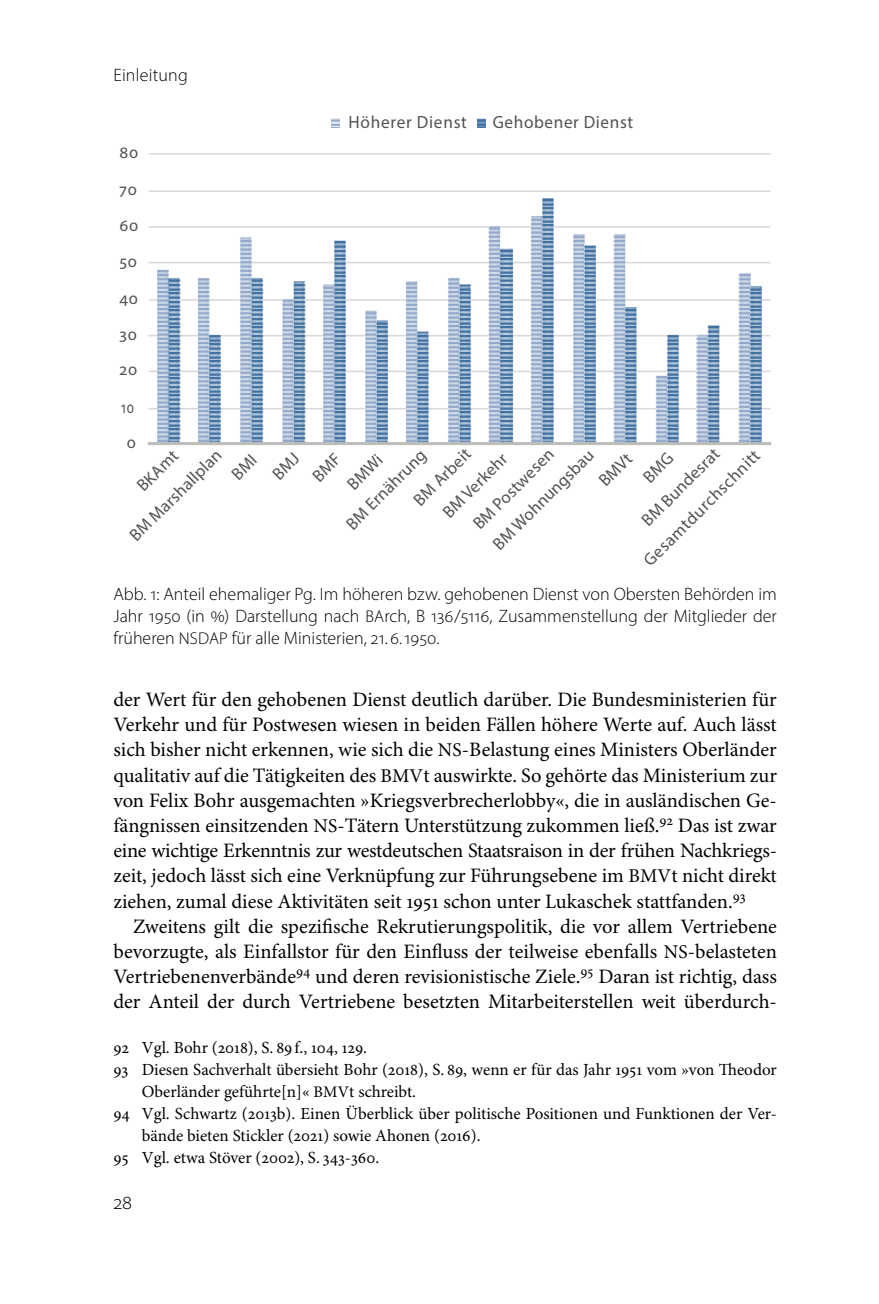
<style>
.page{position:relative;width:879px;height:1304px;background:#fff}
.page>*{position:absolute;margin:0;border:0;box-sizing:border-box;transform-origin:0 0}
.Bildunterschrift{font:20.4px/25.2px "Minion Pro";letter-spacing:-.005em;color:#000;text-align:justify}
.Einzug{font:20.4px/25.2px "Minion Pro";color:#000;text-align:justify}
.t1{font:300 20.4px "Myriad Pro";color:#000}
.Bildunterschrift-2{font:300 18px/22px "Myriad Pro";color:#000;text-align:justify}
.t2{font:17.8px "Myriad Pro";letter-spacing:.035em;color:#515251}
.t3{font:17.6px "Myriad Pro";letter-spacing:.045em;color:#515251}
.t4{font:17.2px "Myriad Pro";letter-spacing:.05em;color:#515251}
.t5{font:17.2px "Myriad Pro";letter-spacing:.05em;color:#515251;scale:.8 1}
.Fußnoten_10-99{font:17px/22px "Minion Pro";color:#000}
.s1{font-size:17.2px}
.s2{font-size:19.4px}
.s3{font-size:16.2px}
</style>
<div class="page">
<hr style="left:149px;top:408px;width:621px;height:1px;background:#d9d9d7">
<hr style="left:149px;top:371px;width:621px;height:1px;background:#d9d9d7">
<hr style="left:149px;top:335px;width:621px;height:1px;background:#d9d9d7">
<hr style="left:149px;top:299px;width:621px;height:2px;background:#d9d9d7">
<hr style="left:149px;top:262px;width:621px;height:1px;background:#d9d9d7">
<hr style="left:149px;top:226px;width:621px;height:2px;background:#d9d9d7">
<hr style="left:149px;top:190px;width:621px;height:2px;background:#d9d9d7">
<hr style="left:149px;top:153px;width:621px;height:2px;background:#d9d9d7">
<img style="left:157px;top:227px;width:12px;height:215px">
<img style="left:169px;top:199px;width:592px;height:243px">
<hr style="left:148px;top:442px;width:623px;height:3px;background:#bdbdbb">
<svg style="left:331px;top:119px;width:8px;height:8px"></svg>
<div style="left:477px;top:119px;width:8px;height:8px;background:#5782ad"></div>
<svg style="left:477px;top:120px;width:8px;height:8px"></svg>
<p class="Bildunterschrift-2" style="left:113px;top:64px;width:76px">Einleitung</p>
<p class="t4" style="left:119px;top:142px;width:20px">80</p>
<p class="t4" style="left:119px;top:179px;width:19px">70</p>
<p class="t4" style="left:119px;top:215px;width:20px">60</p>
<p class="t4" style="left:119px;top:250px;width:19px">50</p>
<p class="t4" style="left:119px;top:288px;width:20px">40</p>
<p class="t4" style="left:119px;top:323px;width:19px">30</p>
<p class="t4" style="left:119px;top:359px;width:19px">20</p>
<p class="t5" style="left:121px;top:396px;width:18px">10</p>
<p class="t3" style="left:348px;top:111px;width:120px">Höherer Dienst</p>
<p class="t2" style="left:493px;top:111px;width:142px">Gehobener Dienst</p>
<p class="t4" style="left:127px;top:432px;width:11px">0</p>
<p class="t4" style="left:488px;top:540px;width:136px;rotate:-45deg">BM Wohnungsbau</p>
<p class="t4" style="left:594px;top:476px;width:41px;rotate:-45deg">BMVt</p>
<p class="t4" style="left:637px;top:516px;width:104px;rotate:-45deg">BM Bundesrat</p>
<p class="t4" style="left:409px;top:495px;width:74px;rotate:-45deg">BM Arbeit</p>
<p class="t4" style="left:639px;top:556px;width:158px;rotate:-45deg">Gesamtdurchschnitt</p>
<p class="t4" style="left:132px;top:481px;width:52px;rotate:-45deg">BKAmt</p>
<p class="t4" style="left:468px;top:519px;width:108px;rotate:-45deg">BM Postwesen</p>
<p class="t4" style="left:125px;top:531px;width:124px;rotate:-45deg">BM Marshallplan</p>
<p class="t4" style="left:343px;top:479px;width:44px;rotate:-45deg">BMWi</p>
<p class="t4" style="left:341px;top:519px;width:107px;rotate:-45deg">BM Ernährung</p>
<p class="t4" style="left:438px;top:508px;width:85px;rotate:-45deg">BM Verkehr</p>
<p class="Bildunterschrift-2" style="left:113px;top:583px;width:665px">Abb. 1: Anteil ehemaliger Pg. Im höheren bzw. gehobenen Dienst von Obersten Behörden im Jahr 1950 (in %) Darstellung nach <span class="s1">BA</span>rch, B 136/5116, Zusammenstellung der Mitglieder der früheren <span class="s1">NSDAP</span> für alle Ministerien, 21.6.1950.</p>
<p class="Bildunterschrift" style="left:113px;top:688px;width:665px">der Wert für den gehobenen Dienst deutlich darüber. Die Bundesministerien für Verkehr und für Postwesen wiesen in beiden Fällen höhere Werte auf. Auch lässt sich bisher nicht erkennen, wie sich die <span class="s2">NS</span>-Belastung eines Ministers Oberländer qualitativ auf die Tätigkeiten des <span class="s2">BMV</span>t auswirkte. So gehörte das Ministerium zur von Felix Bohr ausgemachten »Kriegsverbrecherlobby«, die in ausländischen Ge&shy;fängnissen einsitzenden <span class="s2">NS</span>-Tätern Unterstützung zukommen ließ.<sup>92</sup> Das ist zwar eine wichtige Erkenntnis zur westdeutschen Staatsraison in der frühen Nachkriegs&shy;zeit, jedoch lässt sich eine Verknüpfung zur Führungsebene im <span class="s2">BMV</span>t nicht direkt ziehen, zumal diese Aktivitäten seit 1951 schon unter Lukaschek stattfanden.<sup>93</sup></p>
<p class="Einzug" style="left:113px;top:915px;width:665px;text-indent:20px">Zweitens gilt die spezifische Rekrutierungspolitik, die vor allem Vertriebene bevorzugte, als Einfallstor für den Einfluss der teilweise ebenfalls <span class="s2">NS</span>-belasteten Vertriebenenverbände<sup>94</sup> und deren revisionistische Ziele.<sup>95</sup> Daran ist richtig, dass der Anteil der durch Vertriebene besetzten Mitarbeiterstellen weit überdurch-</p>
<p class="Fußnoten_10-99" style="left:113px;top:1038px;width:255px">92 Vgl. Bohr (2018), S. 89 f., 104, 129.</p>
<p class="Fußnoten_10-99" style="left:142px;top:1060px;width:636px;text-indent:-28px">93 Diesen Sachverhalt übersieht Bohr (2018), S. 89, wenn er für das Jahr 1951 vom »von Theodor<br>Oberländer geführte[n]« <span class="s3">BMV</span>t schreibt.</p>
<p class="Fußnoten_10-99" style="left:142px;top:1104px;width:636px;text-indent:-28px">94 Vgl. Schwartz (2013b). Einen Überblick über politische Positionen und Funktionen der Ver&shy;bände bieten Stickler (2021) sowie Ahonen (2016).</p>
<p class="Fußnoten_10-99" style="left:113px;top:1148px;width:267px">95 Vgl. etwa Stöver (2002), S. 343-360.</p>
<p class="t1" style="left:113px;top:1190px;width:20px">28</p>
</div>
